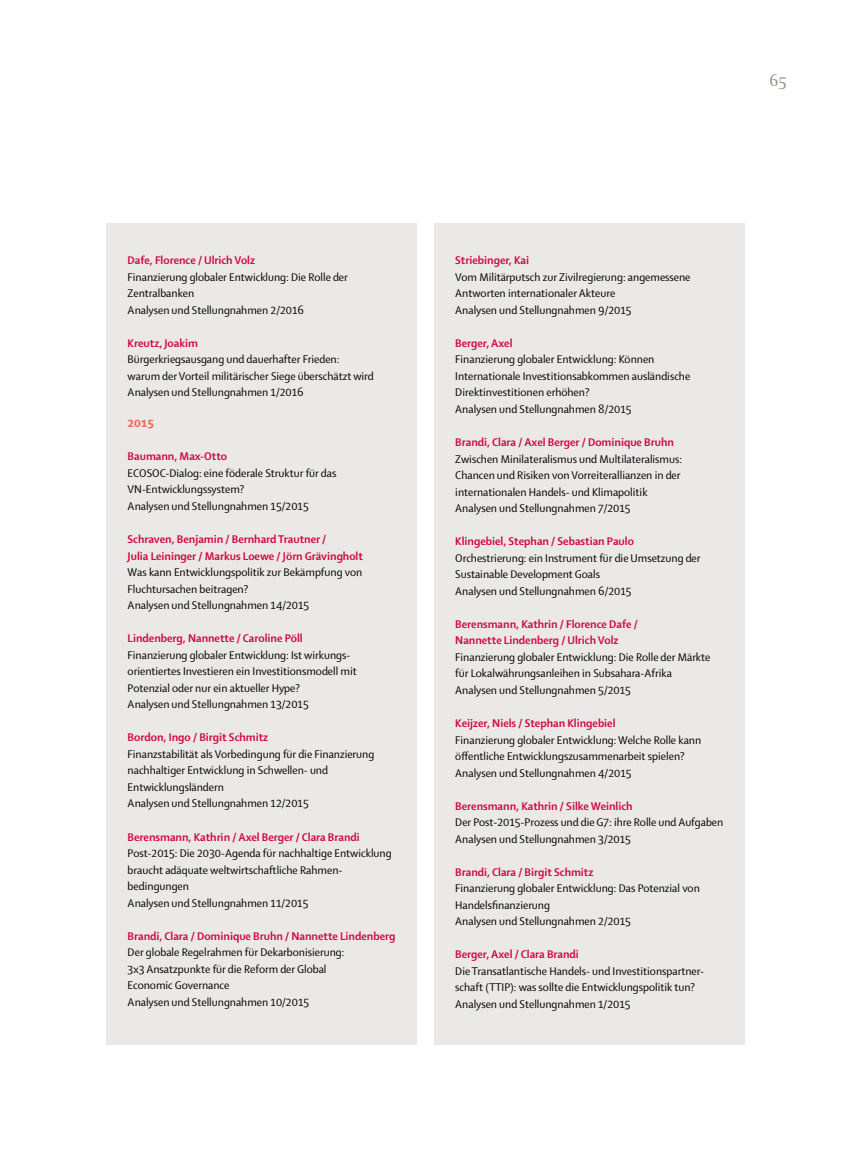
<style>
.page{position:relative;width:851px;height:1170px;background:#fff}
.page>*{position:absolute;margin:0;border:0;box-sizing:border-box;transform-origin:0 0}
.t1{font:19.5px "Enigma Display";color:#9b9387}
.t2{font:12px/16.5px "Shaker 2";color:#000}
.t3{font:700 12px/16.5px "Shaker 2";color:#d0043c}
.t4{font:800 12px "Shaker 2";color:#ed6e4d}
</style>
<div class="page">
<div style="left:434px;top:223px;width:310px;height:821px;background:#ebe9e7"></div>
<div style="left:106px;top:223px;width:311px;height:821px;background:#ebe9e7"></div>
<h1 class="t1" style="left:769px;top:69px;width:19px">65</h1>
<p class="t3" style="left:128px;top:251px;width:129px">Dafe, Florence / Ulrich Volz</p>
<p class="t2" style="left:128px;top:268px;width:222px">Finanzierung globaler Entwicklung: Die Rolle der<br>Zentralbanken<br>Analysen und Stellungnahmen 2/2016</p>
<p class="t3" style="left:128px;top:334px;width:72px">Kreutz, Joakim</p>
<p class="t2" style="left:128px;top:351px;width:248px">Bürgerkriegsausgang und dauerhafter Frieden: warum der Vorteil militärischer Siege überschätzt wird<br>Analysen und Stellungnahmen 1/2016</p>
<p class="t4" style="left:128px;top:415px;width:28px">2015</p>
<p class="t3" style="left:128px;top:447px;width:101px">Baumann, Max-Otto</p>
<p class="t2" style="left:128px;top:464px;width:210px">ECOSOC-Dialog: eine föderale Struktur für das<br>VN-Entwicklungssystem?<br>Analysen und Stellungnahmen 15/2015</p>
<p class="t3" style="left:128px;top:530px;width:237px">Schraven, Benjamin / Bernhard Trautner /<br>Julia Leininger / Markus Loewe / Jörn Grävingholt</p>
<p class="t2" style="left:128px;top:563px;width:236px">Was kann Entwicklungspolitik zur Bekämpfung von<br>Fluchtursachen beitragen?<br>Analysen und Stellungnahmen 14/2015</p>
<p class="t3" style="left:128px;top:629px;width:176px">Lindenberg, Nannette / Caroline Pöll</p>
<p class="t2" style="left:128px;top:646px;width:231px">Finanzierung globaler Entwicklung: Ist wirkungs&shy;orientiertes Investieren ein Investitionsmodell mit Potenzial oder nur ein aktueller Hype?<br>Analysen und Stellungnahmen 13/2015</p>
<p class="t3" style="left:128px;top:728px;width:142px">Bordon, Ingo / Birgit Schmitz</p>
<p class="t2" style="left:128px;top:745px;width:248px">Finanzstabilität als Vorbedingung für die Finanzierung nachhaltiger Entwicklung in Schwellen- und Entwicklungsländern<br>Analysen und Stellungnahmen 12/2015</p>
<p class="t3" style="left:128px;top:827px;width:234px">Berensmann, Kathrin / Axel Berger / Clara Brandi</p>
<p class="t2" style="left:128px;top:844px;width:265px">Post-2015: Die 2030-Agenda für nachhaltige Entwicklung braucht adäquate weltwirtschaftliche Rahmen&shy;bedingungen<br>Analysen und Stellungnahmen 11/2015</p>
<p class="t3" style="left:128px;top:926px;width:269px">Brandi, Clara / Dominique Bruhn / Nannette Lindenberg</p>
<p class="t2" style="left:128px;top:943px;width:218px">Der globale Regelrahmen für Dekarbonisierung:<br>3x3 Ansatzpunkte für die Reform der Global Economic Governance<br>Analysen und Stellungnahmen 10/2015</p>
<p class="t3" style="left:455px;top:251px;width:75px">Striebinger, Kai</p>
<p class="t2" style="left:455px;top:268px;width:237px">Vom Militärputsch zur Zivilregierung: angemessene<br>Antworten internationaler Akteure<br>Analysen und Stellungnahmen 9/2015</p>
<p class="t3" style="left:455px;top:334px;width:59px">Berger, Axel</p>
<p class="t2" style="left:455px;top:351px;width:236px">Finanzierung globaler Entwicklung: Können Internationale Investitionsabkommen ausländische Direktinvestitionen erhöhen?<br>Analysen und Stellungnahmen 8/2015</p>
<p class="t3" style="left:455px;top:433px;width:220px">Brandi, Clara / Axel Berger / Dominique Bruhn</p>
<p class="t2" style="left:455px;top:450px;width:228px">Zwischen Minilateralismus und Multilateralismus:<br>Chancen und Risiken von Vorreiterallianzen in der internationalen Handels- und Klimapolitik Analysen und Stellungnahmen 7/2015</p>
<p class="t3" style="left:455px;top:532px;width:180px">Klingebiel, Stephan / Sebastian Paulo</p>
<p class="t2" style="left:455px;top:549px;width:247px">Orchestrierung: ein Instrument für die Umsetzung der<br>Sustainable Development Goals<br>Analysen und Stellungnahmen 6/2015</p>
<p class="t3" style="left:455px;top:615px;width:184px">Berensmann, Kathrin / Florence Dafe /<br>Nannette Lindenberg / Ulrich Volz</p>
<p class="t2" style="left:455px;top:648px;width:257px">Finanzierung globaler Entwicklung: Die Rolle der Märkte für Lokalwährungsanleihen in Subsahara-Afrika<br>Analysen und Stellungnahmen 5/2015</p>
<p class="t3" style="left:455px;top:714px;width:162px">Keijzer, Niels / Stephan Klingebiel</p>
<p class="t2" style="left:455px;top:730px;width:247px">Finanzierung globaler Entwicklung: Welche Rolle kann öffentliche Entwicklungszusammenarbeit spielen?<br>Analysen und Stellungnahmen 4/2015</p>
<p class="t3" style="left:455px;top:796px;width:179px">Berensmann, Kathrin / Silke Weinlich</p>
<p class="t2" style="left:455px;top:813px;width:269px">Der Post-2015-Prozess und die G7: ihre Rolle und Aufgaben<br>Analysen und Stellungnahmen 3/2015</p>
<p class="t3" style="left:455px;top:863px;width:140px">Brandi, Clara / Birgit Schmitz</p>
<p class="t2" style="left:455px;top:879px;width:246px">Finanzierung globaler Entwicklung: Das Potenzial von<br>Handelsfinanzierung<br>Analysen und Stellungnahmen 2/2015</p>
<p class="t3" style="left:455px;top:945px;width:125px">Berger, Axel / Clara Brandi</p>
<p class="t2" style="left:455px;top:962px;width:250px">Die Transatlantische Handels- und Investitionspartner&shy;schaft (TTIP): was sollte die Entwicklungspolitik tun?<br>Analysen und Stellungnahmen 1/2015</p>
</div>
